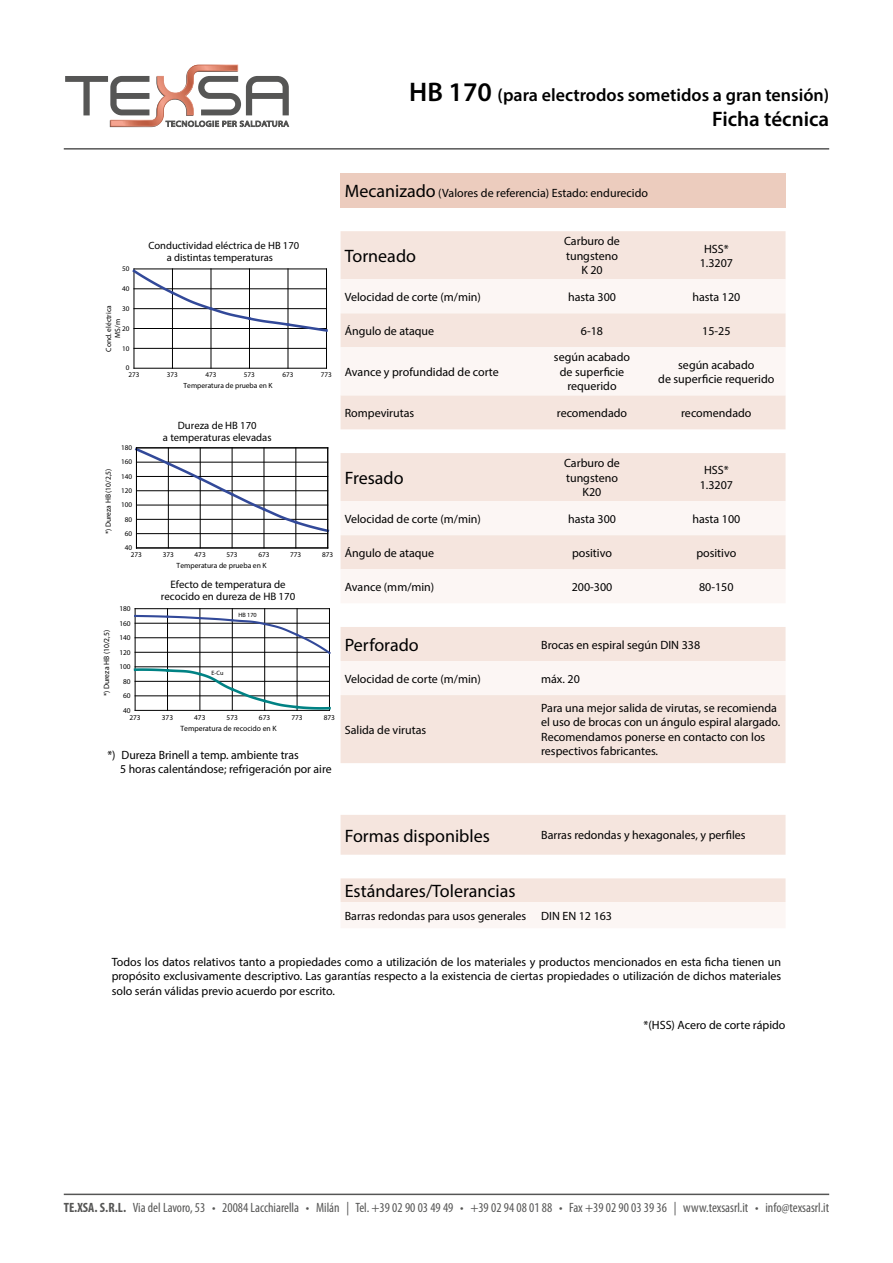
<style>
.page{position:relative;width:893px;height:1263px;background:#fff}
.page>*{position:absolute;margin:0;border:0;box-sizing:border-box;transform-origin:0 0}
.t1{font:600 21px "Myriad Pro";color:#000}
.t2{font:18px "Myriad Pro";color:#000}
.t3{font:600 18px "Myriad Pro";color:#000}
.t4{font:condensed 13.5px "Myriad Pro";color:#565655}
.t5{font:12px/14.4px "Myriad Pro";color:#000;text-align:center}
.t6{font:10.8px/11.6px "Myriad Pro";color:#000;text-align:center}
.t7{font:10.65px/11.4px "Myriad Pro";color:#000;text-align:center}
.t8{font:10.5px/11.2px "Myriad Pro";color:#000}
.t9{font:7.65px "Myriad Pro";color:#000}
.t10{font:7.5px/9px "Myriad Pro";color:#000;text-align:center}
.t11{font:7.35px "Myriad Pro";color:#000}
.t12{font:7.2px "Myriad Pro";color:#000}
.t13{font:6.3px "Myriad Pro";color:#000}
.s1{font-size:27px}
.s2{font-size:18px}
.s3{font-weight:700}
</style>
<div class="page">
<svg style="left:65px;top:65px;width:224px;height:62px"></svg>
<hr style="left:64px;top:1193px;width:765px;height:2px;background:#565655">
<hr style="left:64px;top:148px;width:765px;height:2px;background:#565655">
<div style="left:341px;top:173px;width:444px;height:34px;background:#ecccbe"></div>
<div style="left:341px;top:231px;width:444px;height:48px;background:#f5e5de"></div>
<svg style="left:341px;top:279px;width:444px;height:649px"></svg>
<hr style="left:134px;top:269px;width:1px;height:99px;background:#000">
<hr style="left:172px;top:269px;width:1px;height:99px;background:#000">
<hr style="left:211px;top:269px;width:1px;height:99px;background:#000">
<hr style="left:249px;top:269px;width:1px;height:99px;background:#000">
<hr style="left:288px;top:269px;width:1px;height:99px;background:#000">
<hr style="left:326px;top:269px;width:1px;height:99px;background:#000">
<hr style="left:134px;top:368px;width:192px;height:1px;background:#000">
<hr style="left:134px;top:348px;width:192px;height:1px;background:#000">
<svg style="left:132px;top:268px;width:196px;height:65px"></svg>
<hr style="left:168px;top:448px;width:1px;height:100px;background:#000">
<hr style="left:200px;top:448px;width:1px;height:100px;background:#000">
<hr style="left:232px;top:448px;width:1px;height:100px;background:#000">
<hr style="left:264px;top:448px;width:1px;height:100px;background:#000">
<hr style="left:296px;top:448px;width:1px;height:100px;background:#000">
<svg style="left:134px;top:447px;width:196px;height:87px"></svg>
<hr style="left:136px;top:548px;width:192px;height:1px;background:#000">
<hr style="left:327px;top:448px;width:1px;height:100px;background:#000">
<hr style="left:136px;top:448px;width:192px;height:1px;background:#000">
<hr style="left:136px;top:448px;width:1px;height:100px;background:#000">
<hr style="left:135px;top:609px;width:1px;height:101px;background:#000">
<hr style="left:167px;top:609px;width:1px;height:101px;background:#000">
<hr style="left:200px;top:609px;width:1px;height:101px;background:#000">
<hr style="left:232px;top:609px;width:1px;height:101px;background:#000">
<hr style="left:264px;top:609px;width:1px;height:101px;background:#000">
<hr style="left:297px;top:609px;width:1px;height:101px;background:#000">
<hr style="left:329px;top:609px;width:1px;height:101px;background:#000">
<hr style="left:135px;top:666px;width:194px;height:1px;background:#000">
<hr style="left:135px;top:608px;width:194px;height:1px;background:#000">
<svg style="left:133px;top:667px;width:198px;height:44px"></svg>
<svg style="left:134px;top:614px;width:197px;height:42px"></svg>
<h2 class="t3" style="left:409px;top:84px;width:421px"><span class="s1">HB 170</span> (para electrodos sometidos a gran tensión)</h2>
<h1 class="t1" style="left:712px;top:106px;width:119px">Ficha técnica</h1>
<p class="t5" style="left:345px;top:186px;width:305px"><span class="s2">Mecanizado</span> (Valores de referencia) Estado: endurecido</p>
<p class="t12" style="left:122px;top:264px;width:9px">50</p>
<p class="t12" style="left:122px;top:284px;width:9px">40</p>
<p class="t10" style="left:104px;top:351px;width:48px;rotate:-90deg">Cond. eléctrica<br>MS/m</p>
<p class="t12" style="left:122px;top:304px;width:9px">30</p>
<p class="t12" style="left:122px;top:324px;width:9px">20</p>
<p class="t12" style="left:122px;top:344px;width:9px">10</p>
<p class="t8" style="left:167px;top:240px;width:134px;text-indent:-18px">Conductividad eléctrica de HB 170 a distintas temperaturas</p>
<p class="t12" style="left:126px;top:364px;width:5px">0</p>
<p class="t12" style="left:128px;top:370px;width:13px">273</p>
<p class="t12" style="left:167px;top:370px;width:13px">373</p>
<p class="t12" style="left:205px;top:370px;width:13px">473</p>
<p class="t12" style="left:244px;top:370px;width:13px">573</p>
<p class="t12" style="left:282px;top:370px;width:13px">673</p>
<p class="t12" style="left:321px;top:370px;width:13px">773</p>
<p class="t10" style="left:184px;top:381px;width:91px">Temperatura de prueba en K</p>
<p class="t10" style="left:104px;top:534px;width:67px;rotate:-90deg">*) Dureza HB (10/2,5)</p>
<p class="t9" style="left:102px;top:696px;width:68px;rotate:-90deg">*) Dureza HB (10/2,5)</p>
<p class="t12" style="left:121px;top:443px;width:13px">180</p>
<p class="t12" style="left:121px;top:458px;width:13px">160</p>
<p class="t12" style="left:121px;top:472px;width:13px">140</p>
<p class="t12" style="left:121px;top:486px;width:13px">120</p>
<p class="t12" style="left:121px;top:500px;width:13px">100</p>
<p class="t12" style="left:125px;top:515px;width:9px">80</p>
<p class="t12" style="left:125px;top:529px;width:9px">60</p>
<p class="t7" style="left:163px;top:420px;width:110px">Dureza de HB 170<br>a temperaturas elevadas</p>
<p class="t12" style="left:125px;top:543px;width:9px">40</p>
<p class="t12" style="left:131px;top:550px;width:13px">273</p>
<p class="t12" style="left:163px;top:550px;width:13px">373</p>
<p class="t12" style="left:195px;top:550px;width:13px">473</p>
<p class="t12" style="left:226px;top:550px;width:13px">573</p>
<p class="t12" style="left:258px;top:550px;width:13px">673</p>
<p class="t12" style="left:290px;top:550px;width:13px">773</p>
<p class="t12" style="left:322px;top:550px;width:13px">873</p>
<p class="t10" style="left:177px;top:561px;width:92px">Temperatura de prueba en K</p>
<p class="t11" style="left:119px;top:604px;width:13px">180</p>
<p class="t11" style="left:119px;top:619px;width:13px">160</p>
<p class="t11" style="left:119px;top:633px;width:13px">140</p>
<p class="t11" style="left:119px;top:648px;width:13px">120</p>
<p class="t11" style="left:119px;top:662px;width:13px">100</p>
<p class="t11" style="left:123px;top:677px;width:9px">80</p>
<p class="t11" style="left:123px;top:691px;width:9px">60</p>
<p class="t6" style="left:161px;top:579px;width:136px">Efecto de temperatura de recocido en dureza de HB 170</p>
<p class="t13" style="left:238px;top:611px;width:20px">HB 170</p>
<p class="t13" style="left:211px;top:669px;width:14px">E-Cu</p>
<p class="t11" style="left:123px;top:706px;width:9px">40</p>
<p class="t11" style="left:129px;top:712px;width:13px">273</p>
<p class="t11" style="left:162px;top:712px;width:13px">373</p>
<p class="t11" style="left:194px;top:712px;width:13px">473</p>
<p class="t11" style="left:227px;top:712px;width:13px">573</p>
<p class="t11" style="left:259px;top:712px;width:13px">673</p>
<p class="t11" style="left:291px;top:712px;width:13px">773</p>
<p class="t11" style="left:324px;top:712px;width:13px">873</p>
<p class="t9" style="left:180px;top:723px;width:98px">Temperatura de recocido en K</p>
<p class="t5" style="left:120px;top:747px;width:213px;text-align:left;text-indent:-13px">*) Dureza Brinell a temp. ambiente tras<br>5 horas calentándose; refrigeración por aire</p>
<h2 class="t2" style="left:345px;top:245px;width:73px">Torneado</h2>
<p class="t5" style="left:564px;top:234px;width:57px">Carburo de tungsteno<br>K 20</p>
<p class="t5" style="left:700px;top:241px;width:35px">HSS*<br>1.3207</p>
<p class="t5" style="left:345px;top:289px;width:138px">Velocidad de corte (m/min)</p>
<p class="t5" style="left:568px;top:289px;width:49px">hasta 300</p>
<p class="t5" style="left:692px;top:289px;width:49px">hasta 120</p>
<p class="t5" style="left:345px;top:323px;width:91px">Ángulo de ataque</p>
<p class="t5" style="left:581px;top:323px;width:24px">6-18</p>
<p class="t5" style="left:702px;top:323px;width:30px">15-25</p>
<p class="t5" style="left:345px;top:364px;width:156px">Avance y profundidad de corte</p>
<p class="t5" style="left:554px;top:350px;width:78px">según acabado de superficie requerido</p>
<p class="t5" style="left:658px;top:357px;width:118px">según acabado<br>de superficie requerido</p>
<p class="t5" style="left:345px;top:405px;width:71px">Rompevirutas</p>
<p class="t5" style="left:557px;top:405px;width:72px">recomendado</p>
<p class="t5" style="left:681px;top:405px;width:72px">recomendado</p>
<h2 class="t2" style="left:345px;top:467px;width:60px">Fresado</h2>
<p class="t5" style="left:564px;top:456px;width:57px">Carburo de tungsteno<br>K20</p>
<p class="t5" style="left:700px;top:463px;width:35px">HSS*<br>1.3207</p>
<p class="t5" style="left:345px;top:511px;width:138px">Velocidad de corte (m/min)</p>
<p class="t5" style="left:568px;top:511px;width:49px">hasta 300</p>
<p class="t5" style="left:692px;top:511px;width:49px">hasta 100</p>
<p class="t5" style="left:345px;top:545px;width:91px">Ángulo de ataque</p>
<p class="t5" style="left:572px;top:545px;width:41px">positivo</p>
<p class="t5" style="left:696px;top:545px;width:41px">positivo</p>
<p class="t5" style="left:345px;top:579px;width:91px">Avance (mm/min)</p>
<p class="t5" style="left:572px;top:579px;width:42px">200-300</p>
<p class="t5" style="left:699px;top:579px;width:36px">80-150</p>
<h2 class="t2" style="left:345px;top:634px;width:75px">Perforado</h2>
<p class="t5" style="left:541px;top:637px;width:161px">Brocas en espiral según DIN 338</p>
<p class="t5" style="left:345px;top:671px;width:138px">Velocidad de corte (m/min)</p>
<p class="t5" style="left:541px;top:671px;width:40px">máx. 20</p>
<p class="t5" style="left:345px;top:722px;width:83px">Salida de virutas</p>
<p class="t5" style="left:541px;top:701px;width:241px;text-align:left">Para una mejor salida de virutas, se recomienda el uso de brocas con un ángulo espiral alargado.<br>Recomendamos ponerse en contacto con los respectivos fabricantes.</p>
<h2 class="t2" style="left:345px;top:824px;width:147px">Formas disponibles</h2>
<p class="t5" style="left:541px;top:828px;width:206px">Barras redondas y hexagonales, y perfiles</p>
<h2 class="t2" style="left:345px;top:880px;width:172px">Estándares/Tolerancias</h2>
<p class="t5" style="left:345px;top:908px;width:269px">Barras redondas para usos generales DIN EN 12 163</p>
<p class="t5" style="left:112px;top:955px;width:671px;text-align:justify">Todos los datos relativos tanto a propiedades como a utilización de los materiales y productos mencionados en esta ficha tienen un propósito exclusivamente descriptivo. Las garantías respecto a la existencia de ciertas propiedades o utilización de dichos materiales solo serán válidas previo acuerdo por escrito.</p>
<p class="t5" style="left:644px;top:1017px;width:143px">*(HSS) Acero de corte rápido</p>
<p class="t4" style="left:64px;top:1199px;width:767px"><span class="s3">TE.XSA. S.R.L.</span> Via del Lavoro, 53 • 20084 Lacchiarella • Milán | Tel. +39 02 90 03 49 49 • +39 02 94 08 01 88 • Fax +39 02 90 03 39 36 | www.texsasrl.it • info@texsasrl.it</p>
</div>
